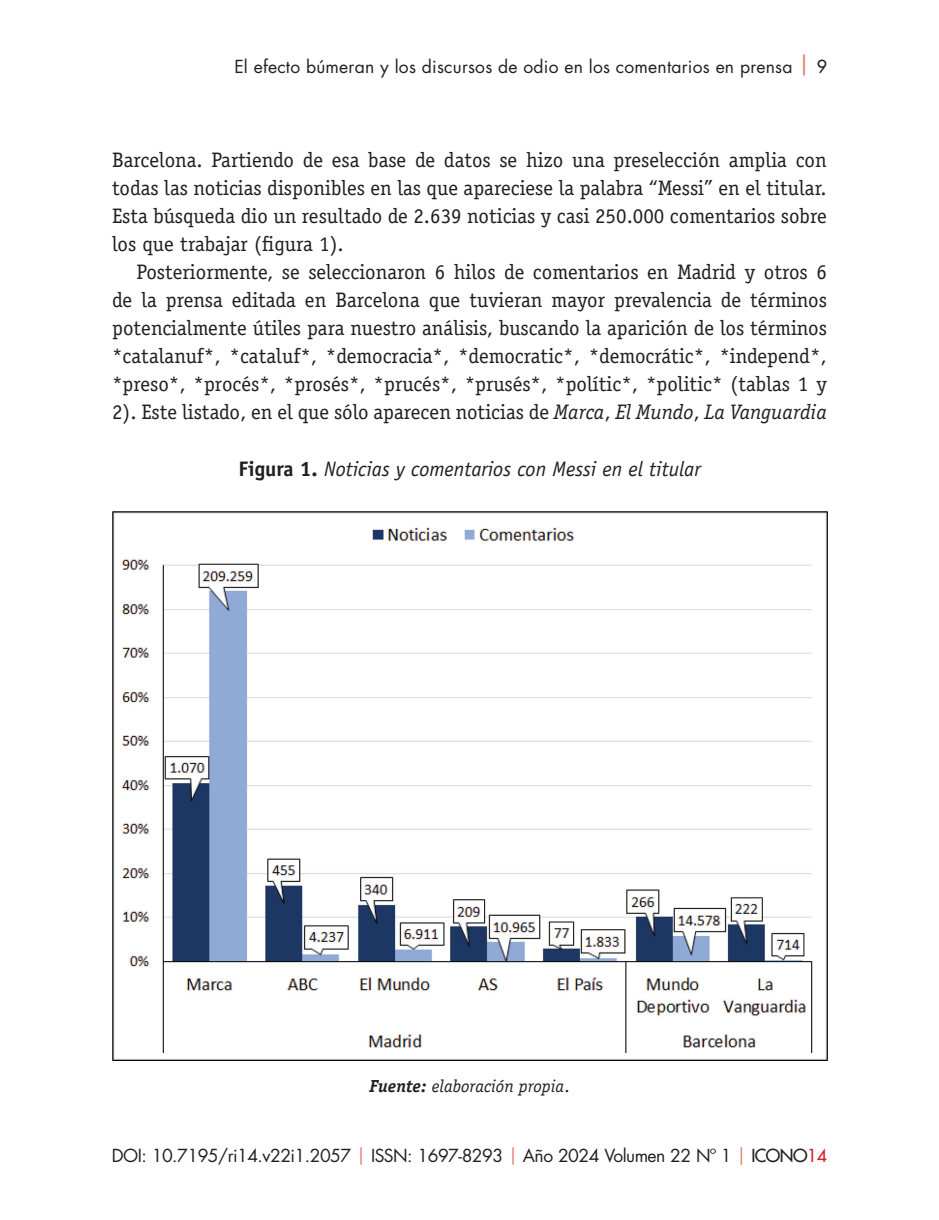
<style>
.page{position:relative;width:939px;height:1220px;background:#fff}
.page>*{position:absolute;margin:0;border:0;box-sizing:border-box;transform-origin:0 0}
.TX{font:21px/28px "Officina Serif Std";color:#231f20;text-align:justify}
.TABLE_TT{font:italic 21px "Officina Sans Std";color:#231f20}
.t1{font:17.5px "Futura Std";letter-spacing:-.03em;color:#231f20}
.t2{font:17.5px "Futura Std";letter-spacing:.015em;color:#231f20}
.Table_Source{font:italic 17.5px "Officina Serif Std";color:#231f20}
.s1{font-weight:500;font-size:21px;color:#e18066}
.s2{font-weight:500}
.s3{font-style:italic}
.s4{font-weight:700;font-style:normal}
.s5{font-weight:700}
.s6{font-style:normal}
.s7{color:#e18066}
.s8{font-weight:500;color:#d1232a}
</style>
<div class="page">
<img style="left:112px;top:511px;width:714px;height:550px">
<p class="t2" style="left:234px;top:56px;width:593px">El efecto búmeran y los discursos de odio en los comentarios en prensa <span class="s1">|</span> <span class="s2">9</span></p>
<p class="TX" style="left:112px;top:146px;width:716px">Barcelona. Partiendo de esa base de datos se hizo una preselección amplia con todas las noticias disponibles en las que apareciese la palabra “Messi” en el titular.<br>Esta búsqueda dio un resultado de 2.639 noticias y casi 250.000 comentarios sobre los que trabajar (figura 1).</p>
<p class="TX" style="left:112px;top:258px;width:716px;text-indent:24px">Posteriormente, se seleccionaron 6 hilos de comentarios en Madrid y otros 6 de la prensa editada en Barcelona que tuvieran mayor prevalencia de términos potencialmente útiles para nuestro análisis, buscando la aparición de los términos *catalanuf*, *cataluf*, *democracia*, *democratic*, *democrátic*, *independ*, *preso*, *procés*, *prosés*, *prucés*, *prusés*, *polític*, *politic* (tablas 1 y 2). Este listado, en el que sólo aparecen noticias de <span class="s3">Marca</span>, <span class="s3">El Mundo</span>, <span class="s3">La Vanguardia</span></p>
<p class="TABLE_TT" style="left:238px;top:456px;width:463px"><span class="s4">Figura 1.</span> Noticias y comentarios con Messi en el titular</p>
<p class="Table_Source" style="left:369px;top:1076px;width:201px"><span class="s5">Fuente:</span> elaboración propia<span class="s6">.</span></p>
<p class="t1" style="left:112px;top:1145px;width:716px">DOI: 10.7195/ri14.v22i1.2057 <span class="s7">|</span> ISSN: 1697-8293 <span class="s7">|</span> Año 2024 Volumen 22 Nº 1 <span class="s7">|</span> <span class="s2">ICONO</span><span class="s8">14</span></p>
</div>
